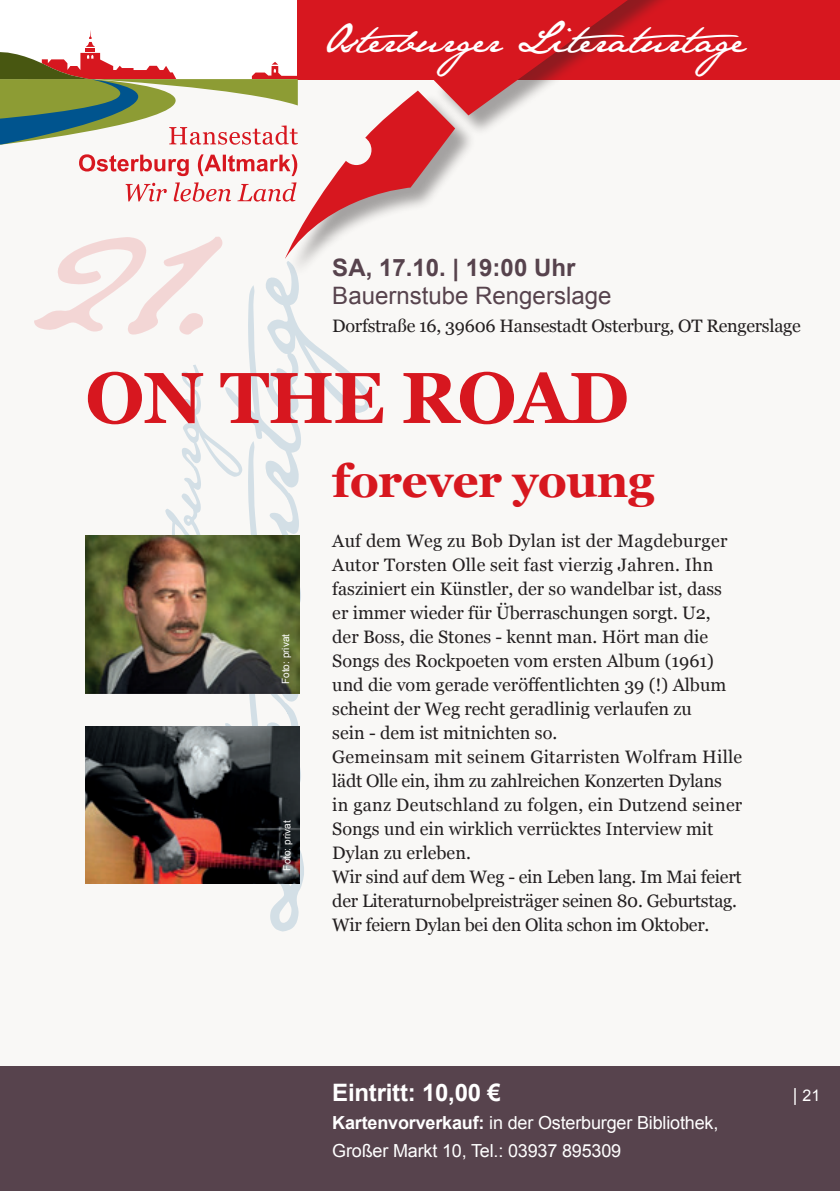
<style>
.page{position:relative;width:840px;height:1191px;background:#fff}
.page>*{position:absolute;margin:0;border:0;box-sizing:border-box;transform-origin:0 0}
.t1{font:700 72px "Georgia";letter-spacing:-.015em;color:#d7171f}
.t2{font:700 46px "Georgia";letter-spacing:-.015em;color:#d7171f}
.t3{font:36px "Jane Austen";color:#fff}
.t4{font:24px "Arial";color:#57434d}
.t5{font:700 24px "Arial";color:#57434d}
.t6{font:700 24px "Arial";letter-spacing:-.01em;color:#fff}
.t7{font:18px/24px "Georgia";color:#231f20}
.t8{font:18px/28px "Arial";letter-spacing:-.01em;color:#fff}
.t9{font:16px "Arial";color:#fff}
.t10{font:10px "Arial";color:#fff}
.s1{font-weight:700}
.s2{font-size:18px}
</style>
<div class="page">
<div style="left:0;top:1066px;width:839px;height:125px;background:#57434d"></div>
<div style="left:0;top:79px;width:839px;height:987px;background:#f9f8f6"></div>
<div style="left:298px;top:0;width:541px;height:79px;background:#d7171f"></div>
<svg style="left:206px;top:334px;width:164px;height:597px"></svg>
<svg style="left:152px;top:364px;width:90px;height:172px"></svg>
<svg style="left:0;top:0;width:772px;height:334px"></svg>
<img style="left:85px;top:536px;width:214px;height:157px">
<img style="left:85px;top:726px;width:214px;height:157px">
<h3 class="t3" style="left:323px;top:19px;width:433px">Osterburger Literaturtage</h3>
<h3 class="t5" style="left:332px;top:252px;width:244px">SA, 17.10. | 19:00 Uhr</h3>
<h3 class="t4" style="left:332px;top:280px;width:280px">Bauernstube Rengerslage</h3>
<p class="t7" style="left:332px;top:313px;width:469px">Dorfstraße 16, 39606 Hansestadt Osterburg, OT Rengerslage</p>
<h1 class="t1" style="left:85px;top:344px;width:545px">ON THE ROAD</h1>
<p class="t10" style="left:279px;top:684px;width:52px;rotate:-90deg">Foto: privat</p>
<p class="t10" style="left:280px;top:870px;width:52px;rotate:-90deg">Foto: privat</p>
<h2 class="t2" style="left:332px;top:446px;width:323px">forever young</h2>
<p class="t7" style="left:332px;top:528px;width:411px">Auf dem Weg zu Bob Dylan ist der Magdeburger Autor Torsten Olle seit fast vierzig Jahren. Ihn fasziniert ein Künstler, der so wandelbar ist, dass er immer wieder für Überraschungen sorgt. U2,<br>der Boss, die Stones - kennt man. Hört man die Songs des Rockpoeten vom ersten Album (1961) und die vom gerade veröffentlichten 39 (!) Album scheint der Weg recht geradlinig verlaufen zu<br>sein - dem ist mitnichten so.<br>Gemeinsam mit seinem Gitarristen Wolfram Hille lädt Olle ein, ihm zu zahlreichen Konzerten Dylans in ganz Deutschland zu folgen, ein Dutzend seiner Songs und ein wirklich verrücktes Interview mit Dylan zu erleben.<br>Wir sind auf dem Weg - ein Leben lang. Im Mai feiert der Literaturnobelpreisträger seinen 80. Geburtstag.<br>Wir feiern Dylan bei den Olita schon im Oktober.</p>
<h3 class="t6" style="left:332px;top:1076px;width:170px">Eintritt: 10,00 €</h3>
<p class="t8" style="left:332px;top:1108px;width:387px"><span class="s1">Kartenvorverkauf:</span> in der Osterburger Bibliothek,<br>Großer Markt 10, Tel.: 03937 895309</p>
<p class="t9" style="left:792px;top:1085px;width:29px"><span class="s2">|</span> 21</p>
</div>
